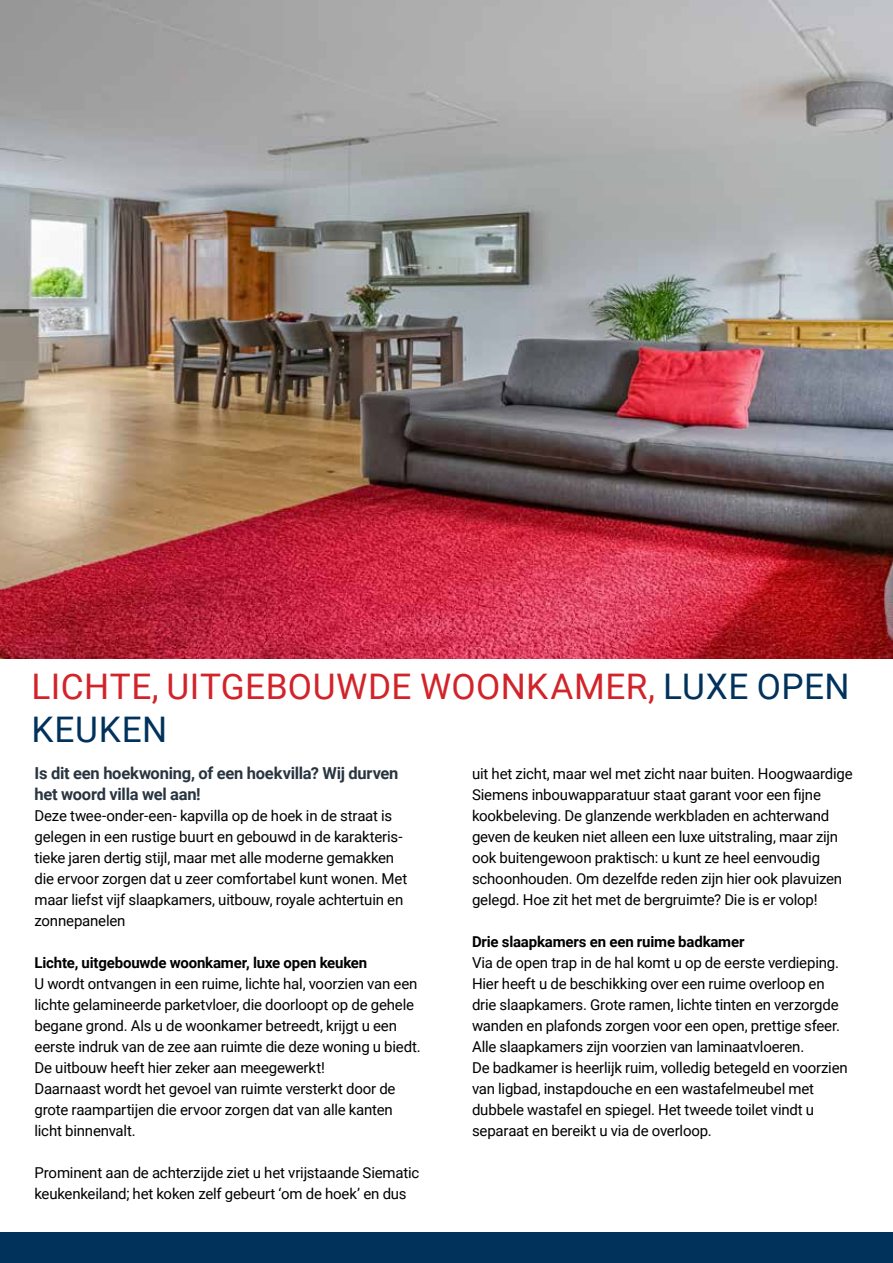
<style>
.page{position:relative;width:893px;height:1263px;background:#fff}
.page>*{position:absolute;margin:0;border:0;box-sizing:border-box;transform-origin:0 0}
.t1{font:35.25px/43.5px "Roboto";letter-spacing:.01em;color:#d2232a}
.t2{font:700 16.5px/21px "Roboto";letter-spacing:-.015em;color:#293540}
.t3{font:15px/21px "Roboto";letter-spacing:-.01em;color:#000}
.t4{font:700 15px "Roboto";letter-spacing:-.01em;color:#000}
.s1{color:#01325c}
</style>
<div class="page">
<img style="left:0;top:0;width:893px;height:659px">
<div style="left:0;top:1232px;width:893px;height:31px;background:#01325c"></div>
<h1 class="t1" style="left:31px;top:663px;width:820px">LICHTE, UITGEBOUWDE WOONKAMER, <span class="s1">LUXE OPEN<br>KEUKEN</span></h1>
<p class="t2" style="left:35px;top:762px;width:365px">Is dit een hoekwoning, of een hoekvilla? Wij durven het woord villa wel aan!</p>
<p class="t3" style="left:35px;top:804px;width:374px">Deze twee-onder-een- kapvilla op de hoek in de straat is gelegen in een rustige buurt en gebouwd in de karakteris&shy;tieke jaren dertig stijl, maar met alle moderne gemakken die ervoor zorgen dat u zeer comfortabel kunt wonen. Met maar liefst vijf slaapkamers, uitbouw, royale achtertuin en zonnepanelen</p>
<p class="t4" style="left:35px;top:952px;width:334px">Lichte, uitgebouwde woonkamer, luxe open keuken</p>
<p class="t3" style="left:35px;top:972px;width:388px">U wordt ontvangen in een ruime, lichte hal, voorzien van een lichte gelamineerde parketvloer, die doorloopt op de gehele begane grond. Als u de woonkamer betreedt, krijgt u een eerste indruk van de zee aan ruimte die deze woning u biedt.<br>De uitbouw heeft hier zeker aan meegewerkt!<br>Daarnaast wordt het gevoel van ruimte versterkt door de grote raampartijen die ervoor zorgen dat van alle kanten licht binnenvalt.</p>
<p class="t3" style="left:35px;top:1161px;width:386px">Prominent aan de achterzijde ziet u het vrijstaande Siematic keukenkeiland; het koken zelf gebeurt ‘om de hoek’ en dus</p>
<p class="t3" style="left:472px;top:762px;width:382px">uit het zicht, maar wel met zicht naar buiten. Hoogwaardige Siemens inbouwapparatuur staat garant voor een fijne kookbeleving. De glanzende werkbladen en achterwand geven de keuken niet alleen een luxe uitstraling, maar zijn ook buitengewoon praktisch: u kunt ze heel eenvoudig schoonhouden. Om dezelfde reden zijn hier ook plavuizen gelegd. Hoe zit het met de bergruimte? Die is er volop!</p>
<p class="t4" style="left:472px;top:931px;width:274px">Drie slaapkamers en een ruime badkamer</p>
<p class="t3" style="left:472px;top:951px;width:377px">Via de open trap in de hal komt u op de eerste verdieping.<br>Hier heeft u de beschikking over een ruime overloop en drie slaapkamers. Grote ramen, lichte tinten en verzorgde wanden en plafonds zorgen voor een open, prettige sfeer.<br>Alle slaapkamers zijn voorzien van laminaatvloeren.<br>De badkamer is heerlijk ruim, volledig betegeld en voorzien van ligbad, instapdouche en een wastafelmeubel met dubbele wastafel en spiegel. Het tweede toilet vindt u separaat en bereikt u via de overloop.</p>
</div>
